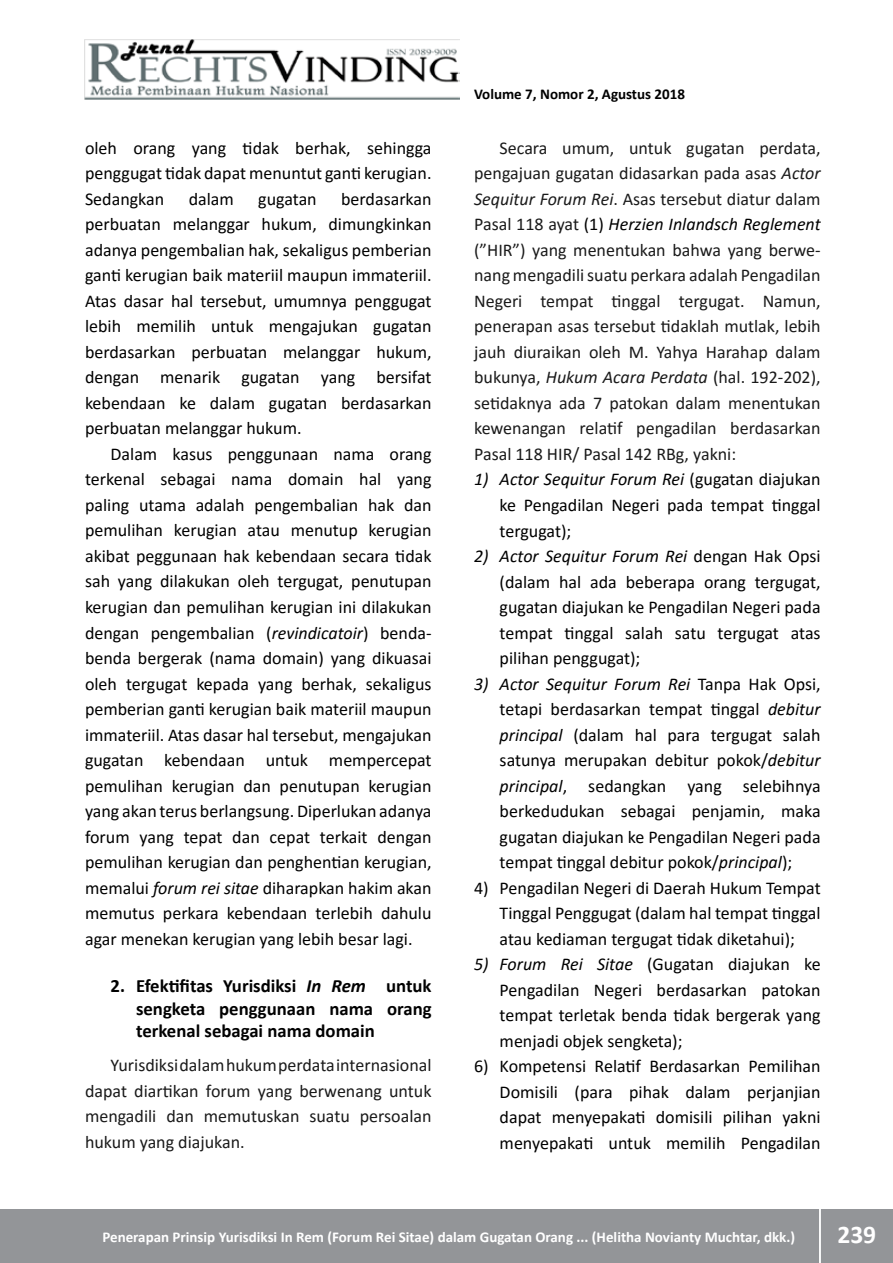
<style>
.page{position:relative;width:893px;height:1263px;background:#fff}
.page>*{position:absolute;margin:0;border:0;box-sizing:border-box;transform-origin:0 0}
.t1{font:700 25.5px "Calibri";color:#fff}
.t2{font:700 18.75px/22.5px "Calibri";color:#000;text-align:justify}
.t3{font:18px/25.5px "Calibri";color:#000;text-align:justify}
.t4{font:18px/25.5px "Calibri";color:#1a1a1a;text-align:justify}
.t5{font:700 15px "Calibri";color:#fff}
.t6{font:700 15px "Calibri";color:#000}
.s1{font-style:italic}
.s2{color:#000}
.s3{font-style:italic;color:#000}
</style>
<div class="page">
<div style="left:0;top:1209px;width:893px;height:54px;background:#939598"></div>
<hr style="left:819px;top:1206px;width:2px;height:57px;background:#fff">
<img style="left:85px;top:39px;width:375px;height:60px">
<p class="t3" style="left:85px;top:135px;width:348px">oleh orang yang tidak berhak, sehingga penggugat tidak dapat menuntut ganti kerugian.<br>Sedangkan</p>
<p class="t3" style="left:85px;top:186px;width:348px;text-indent:256px">berdasarkan perbuatan melanggar hukum, dimungkinkan adanya pengembalian hak, sekaligus pemberian ganti kerugian baik materiil maupun immateriil.<br>Atas dasar hal tersebut, umumnya penggugat lebih memilih untuk mengajukan gugatan berdasarkan perbuatan melanggar hukum, dengan menarik gugatan yang bersifat kebendaan ke dalam gugatan berdasarkan perbuatan melanggar hukum.</p>
<p class="t3" style="left:85px;top:441px;width:348px;text-indent:26px">Dalam kasus penggunaan nama orang terkenal sebagai nama domain hal yang paling utama adalah pengembalian hak dan pemulihan kerugian atau menutup kerugian akibat peggunaan hak kebendaan secara tidak sah yang dilakukan oleh tergugat, penutupan kerugian dan pemulihan kerugian ini dilakukan dengan pengembalian (<span class="s1">revindicatoir</span>) benda&shy;benda bergerak (nama domain) yang dikuasai oleh tergugat kepada yang berhak, sekaligus pemberian ganti kerugian baik materiil maupun immateriil. Atas dasar hal tersebut, mengajukan gugatan kebendaan untuk mempercepat pemulihan kerugian dan penutupan kerugian yang akan terus berlangsung. Diperlukan adanya forum yang tepat dan cepat terkait dengan pemulihan kerugian dan penghentian kerugian, memalui <span class="s1">forum rei sitae</span> diharapkan hakim akan memutus perkara kebendaan terlebih dahulu agar menekan kerugian yang lebih besar lagi.</p>
<p class="t2" style="left:136px;top:974px;width:297px;text-indent:-26px">2. Efektifitas Yurisdiksi <span class="s1">In Rem</span> untuk sengketa penggunaan nama orang terkenal sebagai nama domain</p>
<p class="t4" style="left:85px;top:1052px;width:348px;text-indent:26px">Yurisdiksi dalam hukum perdata internasional dapat diartikan forum yang berwenang untuk mengadili dan memutuskan suatu persoalan hukum yang diajukan.</p>
<p class="t3" style="left:189px;top:186px;width:47px">dalam</p>
<p class="t3" style="left:258px;top:186px;width:60px">gugatan</p>
<p class="t6" style="left:474px;top:84px;width:212px">Volume 7, Nomor 2, Agustus 2018</p>
<p class="t4" style="left:474px;top:135px;width:348px;text-indent:26px">Secara umum, untuk gugatan perdata, pengajuan gugatan didasarkan pada asas <span class="s1">Actor Sequitur Forum Rei</span>. Asas tersebut diatur dalam Pasal 118 ayat <span class="s2">(1)</span> <span class="s3">Herzien Inlandsch Reglement </span>(”HIR”) yang menentukan bahwa yang berwe&shy;nang mengadili suatu perkara adalah Pengadilan Negeri tempat tinggal tergugat. Namun, penerapan asas tersebut tidaklah mutlak, lebih jauh diuraikan oleh M. Yahya Harahap dalam bukunya, <span class="s1">Hukum Acara Perdata</span> (hal. 192-202), setidaknya ada 7 patokan dalam menentukan kewenangan relatif pengadilan berdasarkan Pasal 118 HIR/ Pasal 142 RBg, yakni:</p>
<p class="t3" style="left:500px;top:466px;width:323px;text-indent:-26px"><span class="s1">1) Actor Sequitur Forum Rei</span> (gugatan diajukan ke Pengadilan Negeri pada tempat tinggal tergugat);</p>
<p class="t3" style="left:500px;top:543px;width:323px;text-indent:-26px"><span class="s1">2) Actor Sequitur Forum Rei</span> dengan Hak Opsi (dalam hal ada beberapa orang tergugat, gugatan diajukan ke Pengadilan Negeri pada tempat tinggal salah satu tergugat atas pilihan penggugat);</p>
<p class="t3" style="left:500px;top:670px;width:323px;text-indent:-26px"><span class="s1">3) Actor Sequitur Forum Rei</span> Tanpa Hak Opsi, tetapi berdasarkan tempat tinggal <span class="s1">debitur principal</span> (dalam hal para tergugat salah satunya merupakan debitur pokok/<span class="s1">debitur principal</span>, sedangkan yang selebihnya berkedudukan sebagai penjamin, maka gugatan diajukan ke Pengadilan Negeri pada tempat tinggal debitur pokok/<span class="s1">principal</span>);</p>
<p class="t3" style="left:500px;top:874px;width:323px;text-indent:-26px">4) Pengadilan Negeri di Daerah Hukum Tempat Tinggal Penggugat (dalam hal tempat tinggal atau kediaman tergugat tidak diketahui);</p>
<p class="t3" style="left:500px;top:951px;width:323px;text-indent:-26px"><span class="s1">5) Forum Rei Sitae</span> (Gugatan diajukan ke Pengadilan Negeri berdasarkan patokan tempat terletak benda tidak bergerak yang menjadi objek sengketa);</p>
<p class="t3" style="left:500px;top:1053px;width:323px;text-indent:-26px">6) Kompetensi Relatif Berdasarkan Pemilihan Domisili (para pihak dalam perjanjian dapat menyepakati domisili pilihan yakni menyepakati untuk memilih Pengadilan</p>
<p class="t5" style="left:102px;top:1227px;width:694px">Penerapan Prinsip Yurisdiksi In Rem (Forum Rei Sitae) dalam Gugatan Orang ... (Helitha Novianty Muchtar, dkk.)</p>
<h1 class="t1" style="left:837px;top:1216px;width:40px">239</h1>
</div>
